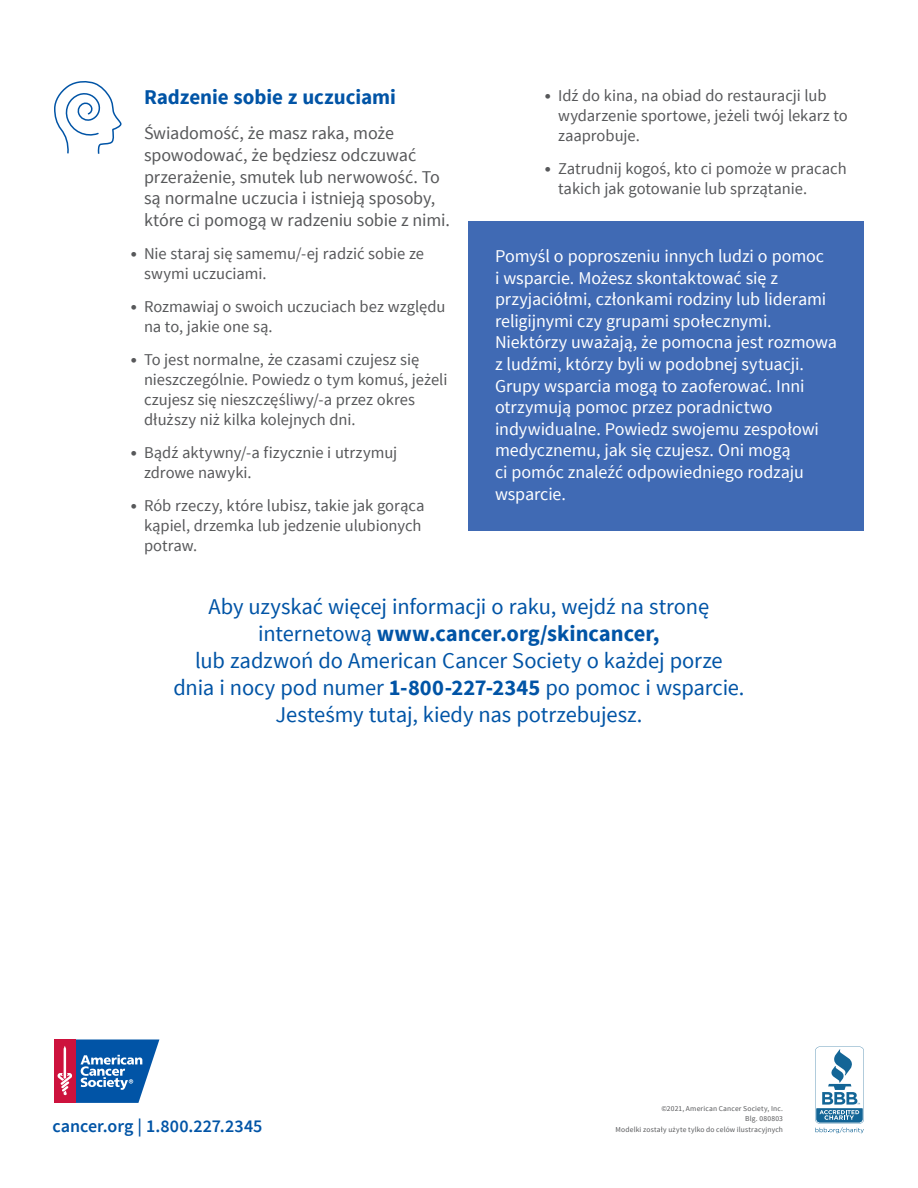
<style>
.page{position:relative;width:918px;height:1188px;background:#fff}
.page>*{position:absolute;margin:0;border:0;box-sizing:border-box;transform-origin:0 0}
.t1{font:22.5px/27px "Source Sans Pro";letter-spacing:-.005em;color:#0154a6;text-align:center}
.t2{font:700 21px "Source Sans Pro";letter-spacing:-.005em;color:#0154a6}
.t3{font:18px/21.6px "Source Sans Pro";letter-spacing:-.005em;color:#fff}
.t4{font:18px/21.6px "Source Sans Pro";letter-spacing:-.005em;color:#57585a}
.t5{font:600 18px "Source Sans Pro";color:#0154a6}
.t6{font:16.5px/19.8px "Source Sans Pro";letter-spacing:-.005em;color:#57585a}
.t7{font:7.5px/10.5px "Source Sans Pro";letter-spacing:.025em;color:#57585a;text-align:right}
.s1{font-family:"Frutiger LT Std";font-size:13.5px}
.s2{font-weight:700}
</style>
<div class="page">
<div style="left:54px;top:1040px;width:21px;height:63px;background:#cd123d"></div>
<svg style="left:57px;top:1040px;width:102px;height:63px"></svg>
<svg style="left:815px;top:1047px;width:49px;height:86px"></svg>
<svg style="left:54px;top:81px;width:67px;height:73px"></svg>
<div style="left:468px;top:222px;width:396px;height:309px;background:#406ab4"></div>
<p class="t2" style="left:144px;top:84px;width:253px">Radzenie sobie z uczuciami</p>
<p class="t4" style="left:144px;top:123px;width:308px">Świadomość, że masz raka, może spowodować, że będziesz odczuwać przerażenie, smutek lub nerwowość. To są normalne uczucia i istnieją sposoby, które ci pomogą w radzeniu sobie z nimi.</p>
<p class="t6" style="left:144px;top:244px;width:282px;text-indent:-14px"><span class="s1">•</span> Nie staraj się samemu/-ej radzić sobie ze swymi uczuciami.</p>
<p class="t6" style="left:144px;top:297px;width:303px;text-indent:-14px"><span class="s1">•</span> Rozmawiaj o swoich uczuciach bez względu na to, jakie one są.</p>
<p class="t6" style="left:144px;top:350px;width:305px;text-indent:-14px"><span class="s1">•</span> To jest normalne, że czasami czujesz się nieszczególnie. Powiedz o tym komuś, jeżeli czujesz się nieszczęśliwy/-a przez okres dłuższy niż kilka kolejnych dni.</p>
<p class="t6" style="left:144px;top:443px;width:255px;text-indent:-14px"><span class="s1">•</span> Bądź aktywny/-a fizycznie i utrzymuj zdrowe nawyki.</p>
<p class="t6" style="left:144px;top:496px;width:282px;text-indent:-14px"><span class="s1">•</span> Rób rzeczy, które lubisz, takie jak gorąca kąpiel, drzemka lub jedzenie ulubionych potraw.</p>
<p class="t6" style="left:558px;top:86px;width:291px;text-indent:-14px"><span class="s1">•</span> Idź do kina, na obiad do restauracji lub wydarzenie sportowe, jeżeli twój lekarz to zaaprobuje.</p>
<p class="t6" style="left:558px;top:159px;width:290px;text-indent:-14px"><span class="s1">•</span> Zatrudnij kogoś, kto ci pomoże w pracach takich jak gotowanie lub sprzątanie.</p>
<p class="t3" style="left:495px;top:246px;width:343px">Pomyśl o poproszeniu innych ludzi o pomoc<br>i wsparcie. Możesz skontaktować się z przyjaciółmi, członkami rodziny lub liderami religijnymi czy grupami społecznymi.<br>Niektórzy uważają, że pomocna jest rozmowa z ludźmi, którzy byli w podobnej sytuacji.<br>Grupy wsparcia mogą to zaoferować. Inni otrzymują pomoc przez poradnictwo indywidualne. Powiedz swojemu zespołowi medycznemu, jak się czujesz. Oni mogą<br>ci pomóc znaleźć odpowiedniego rodzaju wsparcie.</p>
<p class="t1" style="left:173px;top:593px;width:573px">Aby uzyskać więcej informacji o raku, wejdź na stronę internetową <span class="s2">www.cancer.org/skincancer,<br></span>lub zadzwoń do American Cancer Society o każdej porze dnia i nocy pod numer <span class="s2">1-800-227-2345</span> po pomoc i wsparcie.<br>Jesteśmy tutaj, kiedy nas potrzebujesz.</p>
<p class="t7" style="left:661px;top:1103px;width:123px">©2021, American Cancer Society, Inc.<br>Blg. 080803</p>
<p class="t5" style="left:52px;top:1115px;width:211px">cancer.org | 1.800.227.2345</p>
<p class="t7" style="left:616px;top:1124px;width:169px">Modelki zostały użyte tylko do celów ilustracyjnych</p>
</div>
